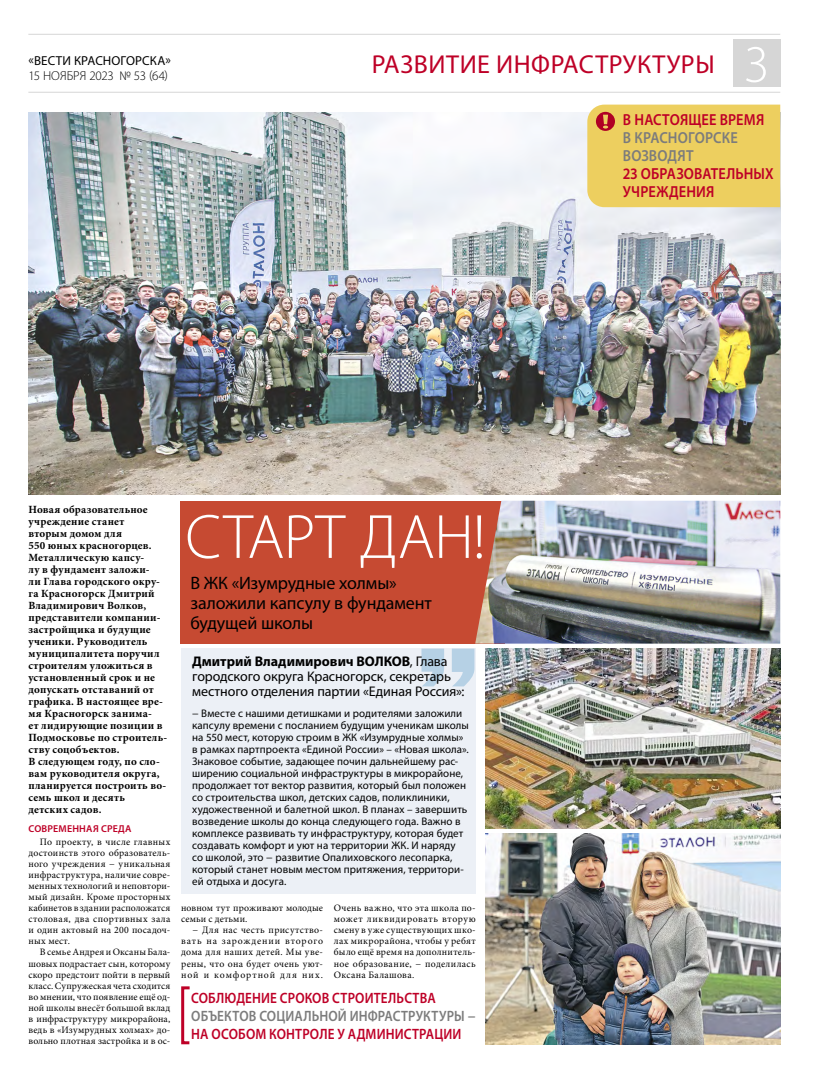
<style>
.page{position:relative;width:820px;height:1078px;background:#fff}
.page>*{position:absolute;margin:0;border:0;box-sizing:border-box;transform-origin:0 0}
.t1{font:300 63px "Myriad Pro";letter-spacing:-.005em;color:#fff}
.t2{font:300 53px "Myriad Pro";color:#fff}
.t3{font:26px "Myriad Pro";letter-spacing:.02em;color:#be0027}
.t4{font:18px/20px "Myriad Pro";letter-spacing:-.01em;color:#000}
.t5{font:600 16px/18px "Myriad Pro";letter-spacing:.01em;color:#be0027;scale:.9 1}
.t6{font:600 16px/18px "Myriad Pro";letter-spacing:.01em;color:#7c7c7c;scale:.9 1}
.t7{font:600 15px "Myriad Pro";letter-spacing:.01em;color:#be0027;scale:.88 1}
.t8{font:600 15px "Myriad Pro";letter-spacing:.01em;color:#7c7c7c;scale:.88 1}
.t9{font:14px/15px "Myriad Pro";letter-spacing:-.01em;color:#000}
.t10{font:13px "Myriad Pro";letter-spacing:.01em;color:#000}
.t11{font:300 13px "Myriad Pro";letter-spacing:-.005em;color:#000}
.t12{font:11px/12px "Myriad Pro";letter-spacing:.005em;color:#000}
.t13{font:700 11px/12px "Minion Pro";letter-spacing:.025em;color:#000}
.t14{font:600 10px "Myriad Pro";letter-spacing:.015em;color:#be0027}
.t15{font:9.8px/11.1px "Minion Pro";letter-spacing:.025em;color:#000;text-align:justify}
.s1{font-weight:700}
</style>
<div class="page">
<hr style="left:28px;top:92px;width:752px;height:1px;background:#d6d6d6">
<hr style="left:28px;top:34px;width:752px;height:1px;background:#d6d6d6">
<div style="left:732px;top:40px;width:48px;height:47px;background:#d6d6d6"></div>
<div style="left:180px;top:500px;width:325px;height:143px;background:#c64a32"></div>
<img style="left:28px;top:113px;width:752px;height:381px">
<img style="left:475px;top:500px;width:305px;height:143px">
<img style="left:486px;top:648px;width:294px;height:180px">
<div style="left:181px;top:648px;width:294px;height:246px;background:#ecf0f6"></div>
<svg style="left:421px;top:648px;width:53px;height:38px"></svg>
<img style="left:486px;top:833px;width:294px;height:210px">
<div style="left:181px;top:986px;width:10px;height:57px;border:3px solid #be0027"></div>
<div style="left:587px;top:105px;width:193px;height:102px;background:#edcf5f"></div>
<h3 class="t10" style="left:29px;top:53px;width:144px">«ВЕСТИ КРАСНОГОРСКА»</h3>
<h3 class="t11" style="left:28px;top:68px;width:141px">15 НОЯБРЯ 2023 № 53 (64)</h3>
<h3 class="t3" style="left:371px;top:48px;width:344px">РАЗВИТИЕ ИНФРАСТРУКТУРЫ</h3>
<h2 class="t2" style="left:743px;top:32px;width:27px">3</h2>
<h3 class="t5" style="left:622px;top:110px;width:158px">В НАСТОЯЩЕЕ ВРЕМЯ</h3>
<h3 class="t6" style="left:622px;top:128px;width:129px">В КРАСНОГОРСКЕ<br>ВОЗВОДЯТ</h3>
<h3 class="t5" style="left:622px;top:164px;width:169px">23 ОБРАЗОВАТЕЛЬНЫХ<br>УЧРЕЖДЕНИЯ</h3>
<p class="t13" style="left:28px;top:503px;width:140px">Новая образовательное учреждение станет<br>вторым домом для<br>550 юных красногорцев.<br>Металлическую капсу-<br>лу в фундамент заложи-<br>ли Глава городского окру&shy;га Красногорск Дмитрий<br>Владимирович Волков, представители компании&shy;застройщика и будущие ученики. Руководитель муниципалитета поручил строителям уложиться в установленный срок и не допускать отставаний от графика. В настоящее вре&shy;мя Красногорск занима-<br>ет лидирующие позиции в<br>Подмосковье по строитель&shy;ству соцобъектов.<br>В следующем году, по сло&shy;вам руководителя округа, планируется построить во&shy;семь школ и десять<br>детских садов.</p>
<p class="t14" style="left:29px;top:821px;width:104px">СОВРЕМЕННАЯ СРЕДА</p>
<p class="t15" style="left:28px;top:836px;width:143px;text-indent:11px">По проекту, в числе главных достоинств этого образователь&shy;ного учреждения − уникальная инфраструктура, наличие совре&shy;менных технологий и неповтори&shy;мый дизайн. Кроме просторных кабинетов в здании расположатся столовая, два спортивных зала и один актовый на 200 посадоч&shy;ных мест.</p>
<p class="t15" style="left:28px;top:946px;width:143px;text-indent:11px">В семье Андрея и Оксаны Бала&shy;шовых подрастает сын, которому скоро предстоит пойти в первый класс. Супружеская чета сходится во мнении, что появление ещё од&shy;ной школы внесёт большой вклад в инфраструктуру микрорайона, ведь в «Изумрудных холмах» до&shy;вольно плотная застройка и в ос-</p>
<h1 class="t1" style="left:185px;top:499px;width:302px">СТАРТ ДАН!</h1>
<h3 class="t4" style="left:190px;top:572px;width:243px">В ЖК «Изумрудные холмы» заложили капсулу в фундамент будущей школы</h3>
<h3 class="t9" style="left:192px;top:653px;width:274px"><span class="s1">Дмитрий Владимирович ВОЛКОВ</span>, Глава городского округа Красногорск, секретарь местного отделения партии «Единая Россия»:</h3>
<p class="t12" style="left:192px;top:706px;width:278px">− Вместе с нашими детишками и родителями заложили капсулу времени с посланием будущим ученикам школы на 550 мест, которую строим в ЖК «Изумрудные холмы» в рамках партпроекта «Единой России» – «Новая школа».<br>Знаковое событие, задающее почин дальнейшему рас&shy;ширению социальной инфраструктуры в микрорайоне, продолжает тот вектор развития, который был положен со строительства школ, детских садов, поликлиники, художественной и балетной школ. В планах – завершить возведение школы до конца следующего года. Важно в комплексе развивать ту инфраструктуру, которая будет создавать комфорт и уют на территории ЖК. И наряду со школой, это − развитие Опалиховского лесопарка, который станет новым местом притяжения, территори&shy;ей отдыха и досуга.</p>
<p class="t15" style="left:181px;top:902px;width:143px">новном тут проживают молодые семьи с детьми.</p>
<p class="t15" style="left:181px;top:924px;width:143px;text-indent:11px">− Для нас честь присутство&shy;вать на зарождении второго дома для наших детей. Мы уве&shy;рены, что она будет очень уют&shy;ной и комфортной для них.</p>
<p class="t15" style="left:334px;top:902px;width:143px">Очень важно, что эта школа по&shy;может ликвидировать вторую смену в уже существующих шко&shy;лах микрорайона, чтобы у ребят было ещё время на дополнитель&shy;ное образование, − поделилась Оксана Балашова.</p>
<h3 class="t7" style="left:191px;top:987px;width:279px">СОБЛЮДЕНИЕ СРОКОВ СТРОИТЕЛЬСТВА</h3>
<h3 class="t8" style="left:191px;top:1005px;width:324px">ОБЪЕКТОВ СОЦИАЛЬНОЙ ИНФРАСТРУКТУРЫ −</h3>
<h3 class="t7" style="left:191px;top:1023px;width:308px">НА ОСОБОМ КОНТРОЛЕ У АДМИНИСТРАЦИИ</h3>
</div>
